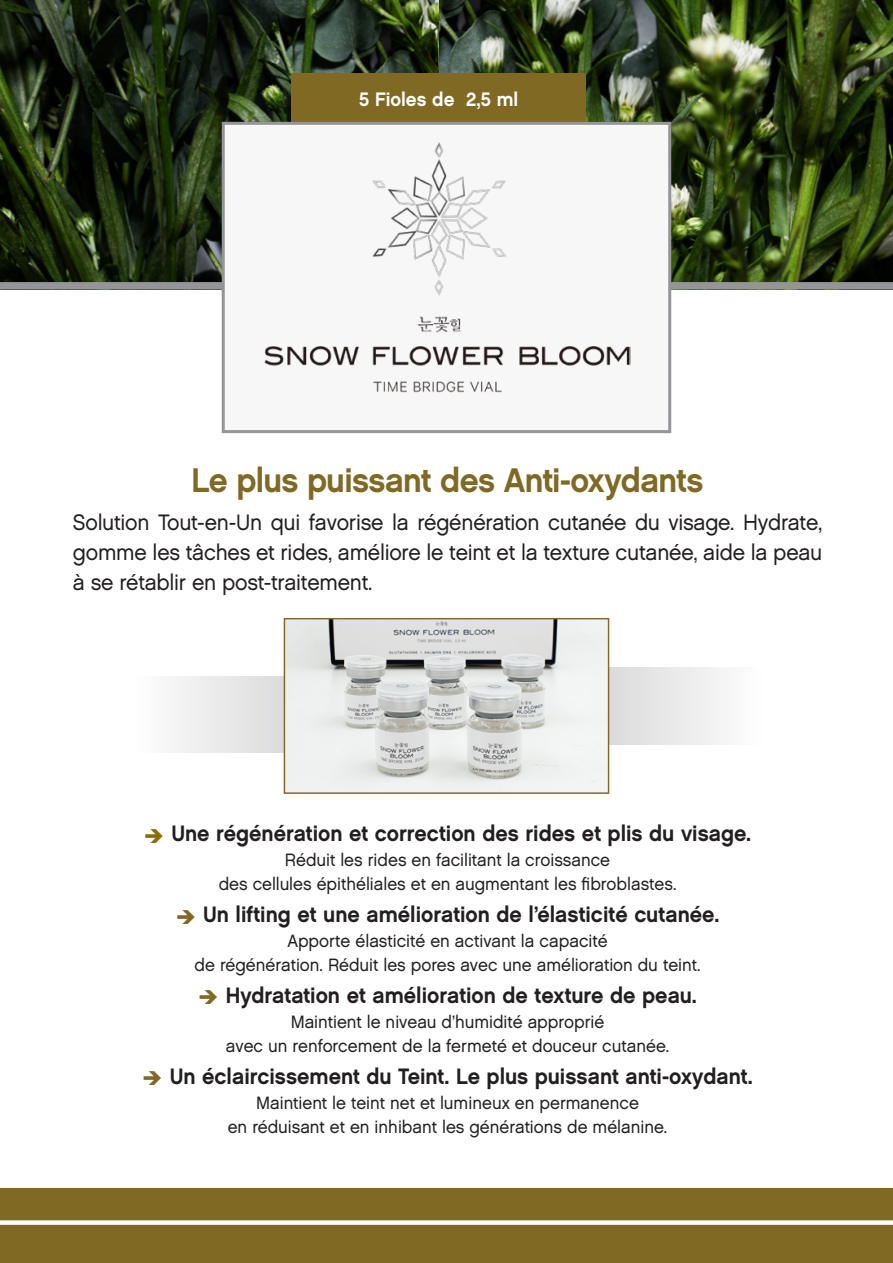
<style>
.page{position:relative;width:893px;height:1263px;background:#fff}
.page>*{position:absolute;margin:0;border:0;box-sizing:border-box;transform-origin:0 0}
.t1{font:34.2px "Chalet New York Nineteen Sixty";letter-spacing:-.02em;color:#806922;scale:.95 1}
.t2{font:22.35px "Chalet New York Nineteen Sixty";color:#231f20;scale:.95 1}
.t3{font:22.35px/30px "Chalet London Nineteen Sixty";letter-spacing:-.01em;color:#231f20;text-align:justify;scale:.95 1}
.t4{font:19.5px "Chalet New York Nineteen Sixty";color:#fff;scale:.95 1}
.t5{font:17.85px/23.7px "Chalet London Nineteen Sixty";color:#231f20;text-align:center;scale:.95 1}
.s1{color:#8a6e03}
.s2{color:#806922}
</style>
<div class="page">
<svg style="left:609px;top:668px;width:115px;height:76px"></svg>
<svg style="left:174px;top:676px;width:110px;height:77px"></svg>
<img style="left:0;top:0;width:893px;height:282px">
<div style="left:0;top:282px;width:893px;height:8px;background:#939598"></div>
<div style="left:291px;top:73px;width:295px;height:50px;background:#806922"></div>
<div style="left:223px;top:123px;width:447px;height:309px;background:#f7f7f8"></div>
<img style="left:264px;top:142px;width:366px;height:251px">
<div style="left:222px;top:122px;width:449px;height:311px;border:3px solid #939598"></div>
<img style="left:286px;top:620px;width:321px;height:172px">
<div style="left:284px;top:618px;width:325px;height:176px;border:1px solid #806922"></div>
<div style="left:0;top:1188px;width:893px;height:75px;background:#806922"></div>
<div style="left:0;top:1220px;width:893px;height:5px;background:#fff"></div>
<p class="t4" style="left:359px;top:87px;width:169px">5 Fioles de 2,5 ml</p>
<p class="t1" style="left:192px;top:459px;width:540px">Le plus puissant des Anti-oxydants</p>
<p class="t3" style="left:73px;top:507px;width:790px">Solution Tout-en-Un qui favorise la régénération cutanée du visage. Hydrate, gomme les tâches et rides, améliore le teint et la texture cutanée, aide la peau à se rétablir en post-traitement.</p>
<p class="t2" style="left:144px;top:820px;width:641px"><span class="s1">➔</span> Une régénération et correction des rides et plis du visage.</p>
<p class="t5" style="left:219px;top:848px;width:483px">Réduit les rides en facilitant la croissance<br>des cellules épithéliales et en augmentant les fibroblastes.</p>
<p class="t2" style="left:176px;top:901px;width:574px"><span class="s2">➔</span> Un lifting et une amélioration de l’élasticité cutanée.</p>
<p class="t5" style="left:195px;top:929px;width:534px">Apporte élasticité en activant la capacité<br>de régénération. Réduit les pores avec une amélioration du teint.</p>
<p class="t2" style="left:198px;top:981px;width:526px"><span class="s2">➔</span> Hydratation et amélioration de texture de peau.</p>
<p class="t5" style="left:226px;top:1010px;width:468px">Maintient le niveau d’humidité approprié<br>avec un renforcement de la fermeté et douceur cutanée.</p>
<p class="t2" style="left:142px;top:1062px;width:644px"><span class="s2">➔</span> Un éclaircissement du Teint. Le plus puissant anti-oxydant.</p>
<p class="t5" style="left:228px;top:1091px;width:464px">Maintient le teint net et lumineux en permanence<br>en réduisant et en inhibant les générations de mélanine.</p>
</div>
